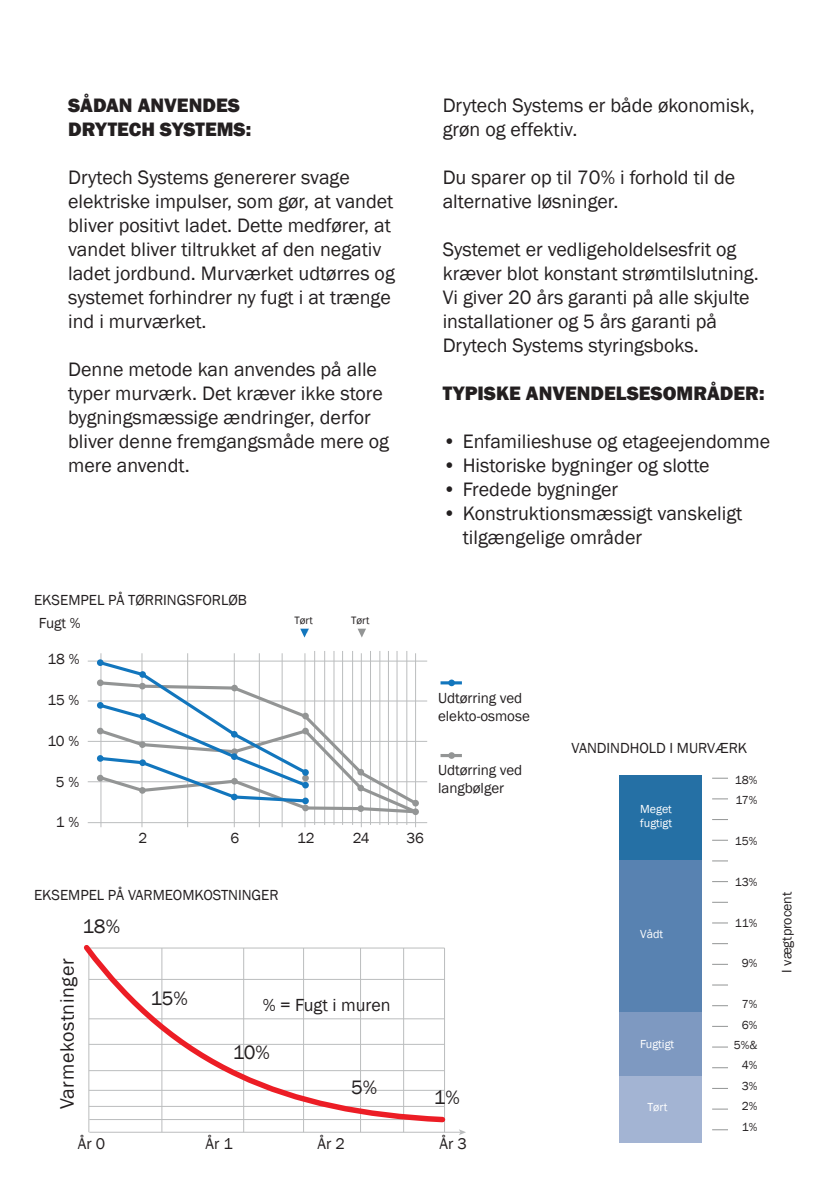
<style>
.page{position:relative;width:840px;height:1191px;background:#fff}
.page>*{position:absolute;margin:0;border:0;box-sizing:border-box;transform-origin:0 0}
.t1{font:20px/24px "Franklin Gothic";color:#231f20}
.t2{font:800 20px/24px "Franklin Gothic";color:#231f20}
.t3{font:20px "Franklin Gothic";letter-spacing:.03em;color:#231f20}
.t4{font:18px "Franklin Gothic";color:#231f20}
.t5{font:16px "Franklin Gothic";color:#231f20}
.t6{font:15px "Franklin Gothic";letter-spacing:-.005em;color:#231f20}
.t7{font:14px "Franklin Gothic";color:#231f20}
.t8{font:12px "Franklin Gothic";letter-spacing:-.015em;color:#231f20}
.t9{font:12px "Franklin Gothic";color:#fff}
.t10{font:11px "Franklin Gothic";color:#231f20}
</style>
<div class="page">
<hr style="left:88px;top:948px;width:1px;height:184px;background:#bbbdbe">
<hr style="left:161px;top:948px;width:1px;height:184px;background:#bbbdbe">
<hr style="left:243px;top:948px;width:1px;height:184px;background:#bbbdbe">
<hr style="left:360px;top:948px;width:1px;height:184px;background:#bbbdbe">
<hr style="left:444px;top:948px;width:1px;height:184px;background:#bbbdbe">
<hr style="left:303px;top:948px;width:1px;height:184px;background:#bbbdbe">
<hr style="left:403px;top:948px;width:1px;height:184px;background:#bbbdbe">
<hr style="left:89px;top:1131px;width:371px;height:1px;background:#bbbdbe">
<svg style="left:458px;top:1129px;width:8px;height:6px"></svg>
<svg style="left:83px;top:945px;width:363px;height:180px"></svg>
<hr style="left:101px;top:653px;width:1px;height:174px;background:#bbbdbe">
<hr style="left:141px;top:653px;width:1px;height:174px;background:#bbbdbe">
<hr style="left:234px;top:653px;width:1px;height:174px;background:#bbbdbe">
<hr style="left:333px;top:651px;width:1px;height:174px;background:#bbbdbe">
<hr style="left:415px;top:653px;width:1px;height:174px;background:#bbbdbe">
<hr style="left:281px;top:653px;width:1px;height:174px;background:#bbbdbe">
<hr style="left:361px;top:653px;width:1px;height:174px;background:#bbbdbe">
<hr style="left:88px;top:661px;width:339px;height:1px;background:#bbbdbe">
<hr style="left:88px;top:822px;width:339px;height:1px;background:#bbbdbe">
<hr style="left:187px;top:653px;width:1px;height:174px;background:#bbbdbe">
<hr style="left:259px;top:653px;width:1px;height:174px;background:#bbbdbe">
<hr style="left:304px;top:653px;width:1px;height:174px;background:#bbbdbe">
<hr style="left:388px;top:651px;width:1px;height:174px;background:#bbbdbe">
<hr style="left:314px;top:651px;width:1px;height:174px;background:#bbbdbe">
<hr style="left:324px;top:651px;width:1px;height:174px;background:#bbbdbe">
<hr style="left:342px;top:651px;width:1px;height:174px;background:#bbbdbe">
<hr style="left:352px;top:651px;width:1px;height:174px;background:#bbbdbe">
<hr style="left:370px;top:651px;width:1px;height:174px;background:#bbbdbe">
<hr style="left:379px;top:651px;width:1px;height:174px;background:#bbbdbe">
<hr style="left:396px;top:651px;width:1px;height:174px;background:#bbbdbe">
<hr style="left:406px;top:651px;width:1px;height:174px;background:#bbbdbe">
<hr style="left:88px;top:700px;width:339px;height:1px;background:#bbbdbe">
<hr style="left:88px;top:741px;width:339px;height:1px;background:#bbbdbe">
<hr style="left:88px;top:781px;width:339px;height:1px;background:#bbbdbe">
<svg style="left:100px;top:679px;width:319px;height:137px"></svg>
<svg style="left:300px;top:628px;width:8px;height:9px"></svg>
<svg style="left:357px;top:628px;width:9px;height:9px"></svg>
<div style="left:448px;top:752px;width:6px;height:7px;background:#939595;border-radius:50%"></div>
<svg style="left:96px;top:659px;width:213px;height:145px"></svg>
<div style="left:302px;top:769px;width:7px;height:7px;background:#1276bd;border-radius:50%"></div>
<hr style="left:440px;top:754px;width:21px;height:3px;background:#939595">
<div style="left:448px;top:679px;width:6px;height:7px;background:#1276bd;border-radius:50%"></div>
<hr style="left:440px;top:681px;width:21px;height:3px;background:#1276bd">
<div style="left:618px;top:775px;width:83px;height:85px;background:#2570a5"></div>
<div style="left:618px;top:860px;width:83px;height:152px;background:#5882b1"></div>
<div style="left:618px;top:1012px;width:83px;height:63px;background:#7e99c1"></div>
<div style="left:618px;top:1075px;width:83px;height:67px;background:#a3b4d3"></div>
<svg style="left:712px;top:777px;width:15px;height:1px"></svg>
<svg style="left:712px;top:798px;width:15px;height:1px"></svg>
<svg style="left:712px;top:819px;width:15px;height:1px"></svg>
<svg style="left:712px;top:840px;width:15px;height:1px"></svg>
<svg style="left:712px;top:860px;width:15px;height:1px"></svg>
<svg style="left:712px;top:881px;width:15px;height:1px"></svg>
<svg style="left:712px;top:902px;width:15px;height:1px"></svg>
<svg style="left:712px;top:922px;width:15px;height:1px"></svg>
<svg style="left:712px;top:943px;width:15px;height:1px"></svg>
<svg style="left:712px;top:964px;width:15px;height:1px"></svg>
<svg style="left:712px;top:984px;width:15px;height:1px"></svg>
<svg style="left:712px;top:1005px;width:15px;height:1px"></svg>
<svg style="left:712px;top:1026px;width:15px;height:1px"></svg>
<svg style="left:712px;top:1046px;width:15px;height:1px"></svg>
<svg style="left:712px;top:1067px;width:15px;height:1px"></svg>
<svg style="left:712px;top:1088px;width:15px;height:1px"></svg>
<svg style="left:712px;top:1108px;width:15px;height:1px"></svg>
<svg style="left:712px;top:1129px;width:15px;height:1px"></svg>
<p class="t2" style="left:68px;top:93px;width:184px">SÅDAN ANVENDES<br>DRYTECH SYSTEMS:</p>
<p class="t1" style="left:68px;top:165px;width:328px">Drytech Systems genererer svage elektriske impulser, som gør, at vandet bliver positivt ladet. Dette medfører, at vandet bliver tiltrukket af den negativ ladet jordbund. Murværket udtørres og systemet forhindrer ny fugt i at trænge ind i murværket.</p>
<p class="t1" style="left:68px;top:357px;width:322px">Denne metode kan anvendes på alle typer murværk. Det kræver ikke store bygningsmæssige ændringer, derfor bliver denne fremgangsmåde mere og mere anvendt.</p>
<p class="t1" style="left:442px;top:93px;width:313px">Drytech Systems er både økonomisk, grøn og effektiv.</p>
<p class="t1" style="left:442px;top:165px;width:294px">Du sparer op til 70% i forhold til de alternative løsninger.</p>
<p class="t1" style="left:442px;top:237px;width:317px">Systemet er vedligeholdelsesfrit og kræver blot konstant strømtilslutning.<br>Vi giver 20 års garanti på alle skjulte installationer og 5 års garanti på</p>
<p class="t1" style="left:442px;top:333px;width:257px">Drytech Systems styringsboks.</p>
<p class="t2" style="left:442px;top:381px;width:323px">TYPISKE ANVENDELSESOMRÅDER:</p>
<p class="t1" style="left:442px;top:429px;width:329px">• Enfamilieshuse og etageejendomme</p>
<p class="t1" style="left:442px;top:453px;width:268px">• Historiske bygninger og slotte</p>
<p class="t1" style="left:442px;top:477px;width:177px">• Fredede bygninger</p>
<p class="t1" style="left:442px;top:501px;width:301px">• Konstruktionsmæssigt vanskeligt</p>
<p class="t1" style="left:462px;top:525px;width:181px">tilgængelige områder</p>
<p class="t6" style="left:34px;top:591px;width:214px">EKSEMPEL PÅ TØRRINGSFORLØB</p>
<p class="t6" style="left:39px;top:614px;width:43px">Fugt %</p>
<p class="t6" style="left:47px;top:649px;width:34px">18 %</p>
<p class="t6" style="left:47px;top:690px;width:33px">15 %</p>
<p class="t6" style="left:47px;top:731px;width:33px">10 %</p>
<p class="t6" style="left:56px;top:772px;width:25px">5 %</p>
<p class="t6" style="left:56px;top:812px;width:25px">1 %</p>
<p class="t6" style="left:138px;top:828px;width:10px">2</p>
<p class="t6" style="left:230px;top:828px;width:10px">6</p>
<p class="t6" style="left:297px;top:828px;width:19px">12</p>
<p class="t6" style="left:352px;top:828px;width:18px">24</p>
<p class="t6" style="left:406px;top:828px;width:19px">36</p>
<p class="t10" style="left:294px;top:613px;width:20px">Tørt</p>
<p class="t10" style="left:351px;top:613px;width:20px">Tørt</p>
<p class="t6" style="left:438px;top:688px;width:86px">Udtørring ved</p>
<p class="t6" style="left:438px;top:706px;width:93px">elekto-osmose</p>
<p class="t6" style="left:438px;top:761px;width:86px">Udtørring ved</p>
<p class="t6" style="left:438px;top:779px;width:68px">langbølger</p>
<p class="t6" style="left:34px;top:886px;width:246px">EKSEMPEL PÅ VARMEOMKOSTNINGER</p>
<p class="t1" style="left:82px;top:914px;width:39px">18%</p>
<p class="t3" style="left:55px;top:1109px;width:152px;rotate:-90deg">Varmekostninger</p>
<p class="t1" style="left:150px;top:986px;width:39px">15%</p>
<p class="t4" style="left:262px;top:994px;width:129px">% = Fugt i muren</p>
<p class="t1" style="left:233px;top:1040px;width:39px">10%</p>
<p class="t1" style="left:351px;top:1076px;width:28px">5%</p>
<p class="t1" style="left:433px;top:1086px;width:28px">1%</p>
<p class="t5" style="left:78px;top:1134px;width:29px">År 0</p>
<p class="t5" style="left:205px;top:1134px;width:29px">År 1</p>
<p class="t5" style="left:317px;top:1134px;width:29px">År 2</p>
<p class="t5" style="left:439px;top:1134px;width:29px">År 3</p>
<p class="t6" style="left:571px;top:739px;width:177px">VANDINDHOLD I MURVÆRK</p>
<p class="t9" style="left:640px;top:801px;width:33px">Meget</p>
<p class="t9" style="left:640px;top:816px;width:33px">fugtigt</p>
<p class="t9" style="left:640px;top:926px;width:24px">Vådt</p>
<p class="t9" style="left:640px;top:1036px;width:35px">Fugtigt</p>
<p class="t9" style="left:647px;top:1099px;width:22px">Tørt</p>
<p class="t8" style="left:734px;top:772px;width:24px">18%</p>
<p class="t8" style="left:735px;top:792px;width:23px">17%</p>
<p class="t8" style="left:734px;top:833px;width:24px">15%</p>
<p class="t8" style="left:734px;top:874px;width:24px">13%</p>
<p class="t8" style="left:734px;top:915px;width:24px">11%</p>
<p class="t8" style="left:741px;top:956px;width:17px">9%</p>
<p class="t8" style="left:741px;top:996px;width:17px">7%</p>
<p class="t8" style="left:741px;top:1017px;width:17px">6%</p>
<p class="t8" style="left:733px;top:1037px;width:25px">5%&amp;</p>
<p class="t8" style="left:741px;top:1058px;width:17px">4%</p>
<p class="t8" style="left:741px;top:1078px;width:17px">3%</p>
<p class="t8" style="left:741px;top:1098px;width:17px">2%</p>
<p class="t8" style="left:741px;top:1119px;width:17px">1%</p>
<p class="t7" style="left:777px;top:972px;width:82px;rotate:-90deg">I vægtprocent</p>
</div>
